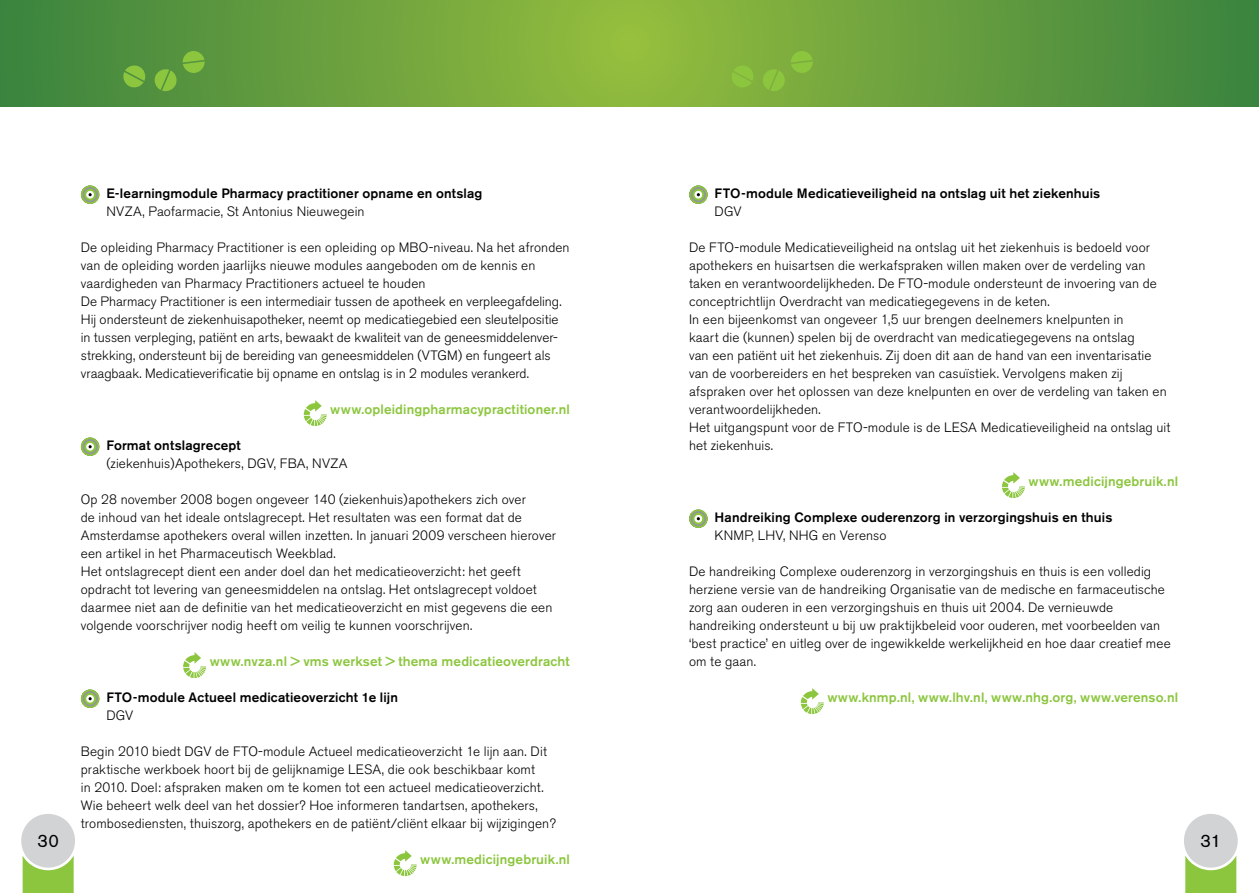
<style>
.page{position:relative;width:1259px;height:893px;background:#fff}
.page>*{position:absolute;margin:0;border:0;box-sizing:border-box;transform-origin:0 0}
.t1{font:18px "Akzidenz Grotesk BE";color:#000}
.t2{font:300 13.5px/18px "Akzidenz Grotesk BE";letter-spacing:.01em;color:#000}
.t3{font:500 13.5px "Akzidenz Grotesk BE";letter-spacing:.01em;color:#000}
.t4{font:500 13.5px "Akzidenz Grotesk BE";letter-spacing:.01em;color:#8cc63f}
</style>
<div class="page">
<svg style="left:690px;top:186px;width:17px;height:17px"></svg>
<div style="left:689px;top:185px;width:18px;height:19px;border:2px solid #8cc63f;border-radius:50%"></div>
<svg style="left:692px;top:189px;width:12px;height:12px"></svg>
<div style="left:694px;top:191px;width:8px;height:7px;border:1px solid #fff;border-radius:50%"></div>
<svg style="left:1002px;top:472px;width:23px;height:26px"></svg>
<svg style="left:690px;top:510px;width:17px;height:17px"></svg>
<div style="left:689px;top:509px;width:18px;height:19px;border:2px solid #8cc63f;border-radius:50%"></div>
<svg style="left:692px;top:513px;width:12px;height:12px"></svg>
<div style="left:694px;top:515px;width:8px;height:7px;border:1px solid #fff;border-radius:50%"></div>
<svg style="left:801px;top:688px;width:22px;height:26px"></svg>
<svg style="left:1184px;top:814px;width:53px;height:79px;background:#c0d4a8"></svg>
<svg style="left:0;top:0;width:1259px;height:106px;background:#679f3e"></svg>
<svg style="left:82px;top:186px;width:17px;height:17px"></svg>
<div style="left:81px;top:185px;width:18px;height:19px;border:2px solid #8cc63f;border-radius:50%"></div>
<svg style="left:84px;top:189px;width:12px;height:12px"></svg>
<div style="left:86px;top:191px;width:8px;height:7px;border:1px solid #fff;border-radius:50%"></div>
<svg style="left:304px;top:400px;width:23px;height:26px"></svg>
<svg style="left:82px;top:438px;width:17px;height:17px"></svg>
<div style="left:81px;top:437px;width:18px;height:19px;border:2px solid #8cc63f;border-radius:50%"></div>
<svg style="left:84px;top:441px;width:12px;height:12px"></svg>
<div style="left:86px;top:443px;width:8px;height:7px;border:1px solid #fff;border-radius:50%"></div>
<svg style="left:183px;top:652px;width:23px;height:26px"></svg>
<svg style="left:82px;top:690px;width:17px;height:17px"></svg>
<div style="left:81px;top:689px;width:18px;height:19px;border:2px solid #8cc63f;border-radius:50%"></div>
<svg style="left:84px;top:693px;width:12px;height:12px"></svg>
<div style="left:86px;top:695px;width:8px;height:7px;border:1px solid #fff;border-radius:50%"></div>
<svg style="left:394px;top:850px;width:23px;height:26px"></svg>
<svg style="left:21px;top:814px;width:54px;height:79px;background:#c1d5a9"></svg>
<svg style="left:153px;top:50px;width:52px;height:42px;background:#66a23f"></svg>
<svg style="left:122px;top:64px;width:25px;height:25px"></svg>
<svg style="left:761px;top:50px;width:52px;height:42px;background:#82b53e"></svg>
<svg style="left:730px;top:64px;width:25px;height:25px"></svg>
<h1 class="t1" style="left:37px;top:830px;width:23px">30</h1>
<p class="t3" style="left:106px;top:185px;width:378px">E-learningmodule Pharmacy practitioner opname en ontslag</p>
<p class="t2" style="left:106px;top:203px;width:260px">NVZA, Paofarmacie, St Antonius Nieuwegein</p>
<p class="t2" style="left:81px;top:239px;width:490px">De opleiding Pharmacy Practitioner is een opleiding op MBO-niveau. Na het afronden van de opleiding worden jaarlijks nieuwe modules aangeboden om de kennis en vaardigheden van Pharmacy Practitioners actueel te houden<br>De Pharmacy Practitioner is een intermediair tussen de apotheek en verpleegafdeling.<br>Hij ondersteunt de ziekenhuisapotheker, neemt op medicatiegebied een sleutelpositie in tussen verpleging, patiënt en arts, bewaakt de kwaliteit van de geneesmiddelenver&shy;strekking, ondersteunt bij de bereiding van geneesmiddelen (VTGM) en fungeert als vraagbaak. Medicatieverificatie bij opname en ontslag is in 2 modules verankerd.</p>
<p class="t4" style="left:330px;top:401px;width:241px">www.opleidingpharmacypractitioner.nl</p>
<p class="t3" style="left:106px;top:437px;width:136px">Format ontslagrecept</p>
<p class="t2" style="left:106px;top:455px;width:243px">(ziekenhuis)Apothekers, DGV, FBA, NVZA</p>
<p class="t2" style="left:81px;top:491px;width:477px">Op 28 november 2008 bogen ongeveer 140 (ziekenhuis)apothekers zich over<br>de inhoud van het ideale ontslagrecept. Het resultaten was een format dat de Amsterdamse apothekers overal willen inzetten. In januari 2009 verscheen hierover een artikel in het Pharmaceutisch Weekblad.<br>Het ontslagrecept dient een ander doel dan het medicatieoverzicht: het geeft opdracht tot levering van geneesmiddelen na ontslag. Het ontslagrecept voldoet daarmee niet aan de definitie van het medicatieoverzicht en mist gegevens die een volgende voorschrijver nodig heeft om veilig te kunnen voorschrijven.</p>
<p class="t4" style="left:210px;top:653px;width:362px">www.nvza.nl &gt; vms werkset &gt; thema medicatieoverdracht</p>
<p class="t3" style="left:106px;top:689px;width:293px">FTO-module Actueel medicatieoverzicht 1e lijn</p>
<p class="t2" style="left:106px;top:707px;width:29px">DGV</p>
<p class="t2" style="left:81px;top:743px;width:476px">Begin 2010 biedt DGV de FTO-module Actueel medicatieoverzicht 1e lijn aan. Dit praktische werkboek hoort bij de gelijknamige LESA, die ook beschikbaar komt<br>in 2010. Doel: afspraken maken om te komen tot een actueel medicatieoverzicht.<br>Wie beheert welk deel van het dossier? Hoe informeren tandartsen, apothekers, trombosediensten, thuiszorg, apothekers en de patiënt/cliënt elkaar bij wijzigingen?</p>
<p class="t4" style="left:420px;top:851px;width:151px">www.medicijngebruik.nl</p>
<p class="t3" style="left:714px;top:185px;width:387px">FTO-module Medicatieveiligheid na ontslag uit het ziekenhuis</p>
<p class="t2" style="left:714px;top:203px;width:29px">DGV</p>
<p class="t2" style="left:689px;top:239px;width:483px">De FTO-module Medicatieveiligheid na ontslag uit het ziekenhuis is bedoeld voor apothekers en huisartsen die werkafspraken willen maken over de verdeling van taken en verantwoordelijkheden. De FTO-module ondersteunt de invoering van de conceptrichtlijn Overdracht van medicatiegegevens in de keten.<br>In een bijeenkomst van ongeveer 1,5 uur brengen deelnemers knelpunten in<br>kaart die (kunnen) spelen bij de overdracht van medicatiegegevens na ontslag<br>van een patiënt uit het ziekenhuis. Zij doen dit aan de hand van een inventarisatie van de voorbereiders en het bespreken van casuïstiek. Vervolgens maken zij afspraken over het oplossen van deze knelpunten en over de verdeling van taken en verantwoordelijkheden.<br>Het uitgangspunt voor de FTO-module is de LESA Medicatieveiligheid na ontslag uit het ziekenhuis.</p>
<p class="t4" style="left:1028px;top:473px;width:151px">www.medicijngebruik.nl</p>
<p class="t3" style="left:714px;top:509px;width:399px">Handreiking Complexe ouderenzorg in verzorgingshuis en thuis</p>
<p class="t2" style="left:714px;top:527px;width:173px">KNMP, LHV, NHG en Verenso</p>
<p class="t2" style="left:689px;top:563px;width:483px">De handreiking Complexe ouderenzorg in verzorgingshuis en thuis is een volledig herziene versie van de handreiking Organisatie van de medische en farmaceutische zorg aan ouderen in een verzorgingshuis en thuis uit 2004. De vernieuwde handreiking ondersteunt u bij uw praktijkbeleid voor ouderen, met voorbeelden van ‘best practice’ en uitleg over de ingewikkelde werkelijkheid en hoe daar creatief mee om te gaan.</p>
<p class="t4" style="left:827px;top:689px;width:352px">www.knmp.nl, www.lhv.nl, www.nhg.org, www.verenso.nl</p>
<h1 class="t1" style="left:1200px;top:830px;width:22px">31</h1>
</div>
